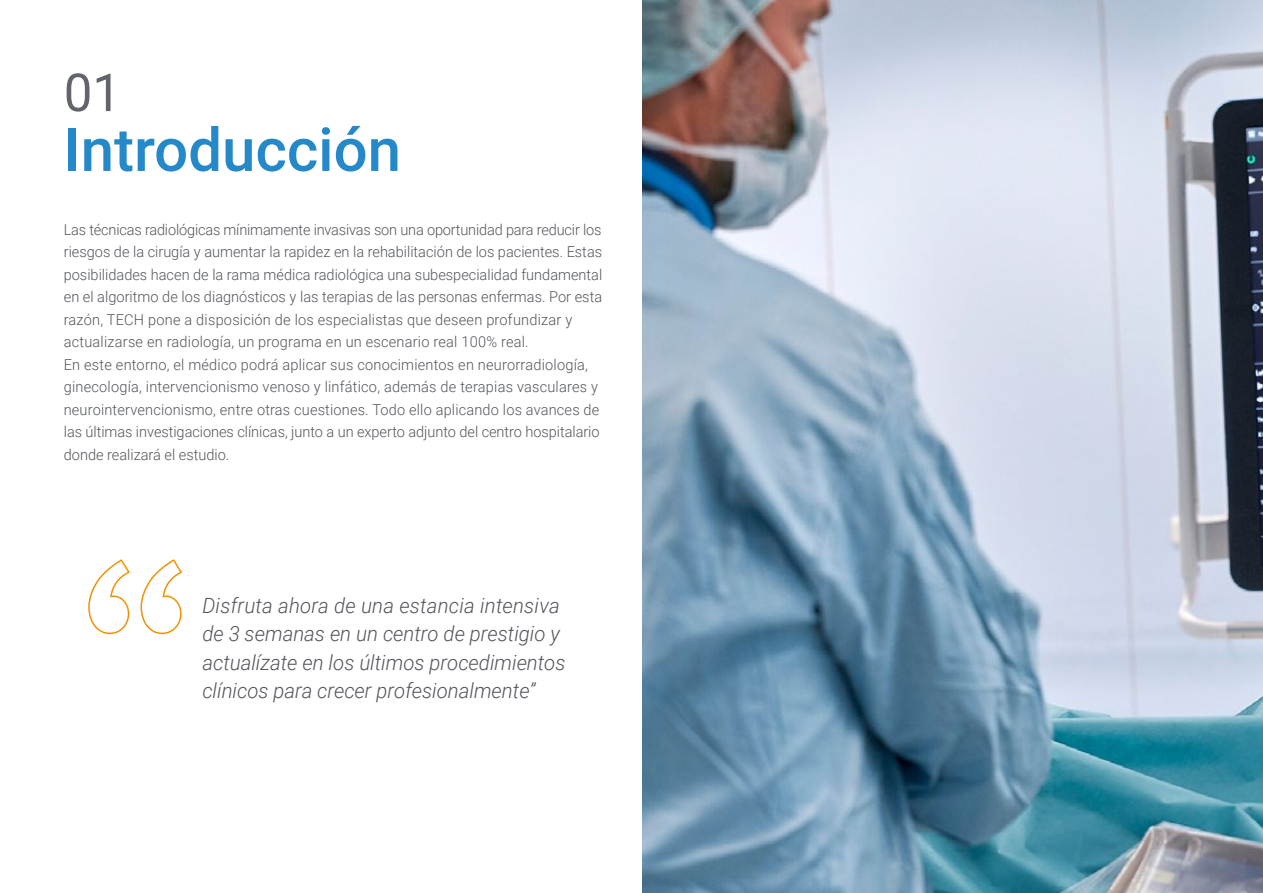
<style>
.page{position:relative;width:1263px;height:893px;background:#fff}
.page>*{position:absolute;margin:0;border:0;box-sizing:border-box;transform-origin:0 0}
.t1{font:500 60px "Roboto";color:#2488c9}
.t2{font:52.5px "Roboto";color:#61646a}
.t3{font:italic 300 21px/28.5px "Roboto";color:#52555b}
.t4{font:300 15px/22.5px "Roboto";color:#52555b}
</style>
<div class="page">
<svg style="left:88px;top:559px;width:94px;height:76px"></svg>
<img style="left:642px;top:0;width:621px;height:893px">
<h2 class="t2" style="left:64px;top:56px;width:59px">01</h2>
<h1 class="t1" style="left:64px;top:108px;width:339px">Introducción</h1>
<p class="t4" style="left:64px;top:217px;width:540px">Las técnicas radiológicas mínimamente invasivas son una oportunidad para reducir los riesgos de la cirugía y aumentar la rapidez en la rehabilitación de los pacientes. Estas posibilidades hacen de la rama médica radiológica una subespecialidad fundamental en el algoritmo de los diagnósticos y las terapias de las personas enfermas. Por esta razón, TECH pone a disposición de los especialistas que deseen profundizar y actualizarse en radiología, un programa en un escenario real 100% real.<br>En este entorno, el médico podrá aplicar sus conocimientos en neurorradiología, ginecología, intervencionismo venoso y linfático, además de terapias vasculares y neurointervencionismo, entre otras cuestiones. Todo ello aplicando los avances de las últimas investigaciones clínicas, junto a un experto adjunto del centro hospitalario donde realizará el estudio.</p>
<h3 class="t3" style="left:202px;top:590px;width:365px">Disfruta ahora de una estancia intensiva de 3 semanas en un centro de prestigio y actualízate en los últimos procedimientos clínicos para crecer profesionalmente”</h3>
</div>
